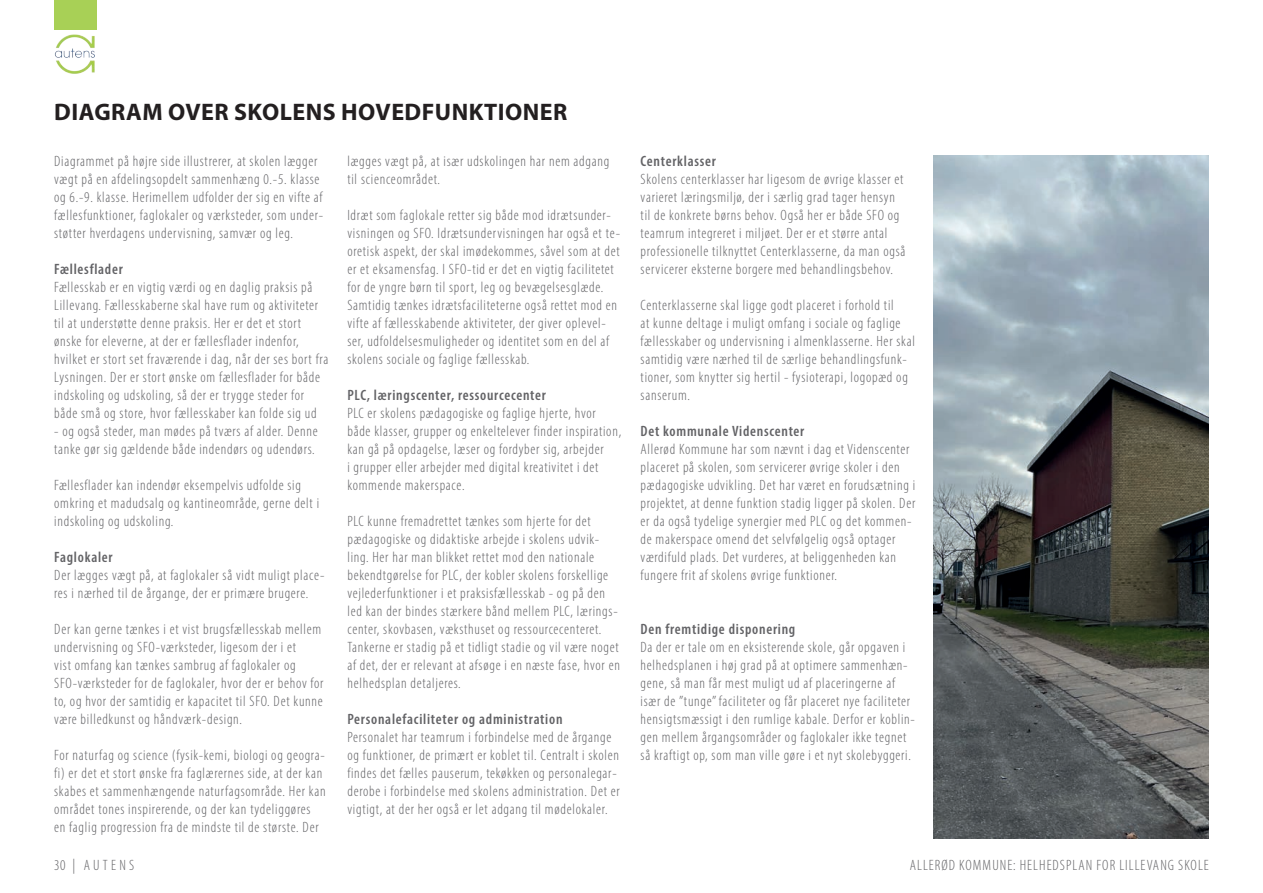
<style>
.page{position:relative;width:1263px;height:893px;background:#fff}
.page>*{position:absolute;margin:0;border:0;box-sizing:border-box;transform-origin:0 0}
.t1{font:700 24px "Myriad Pro";letter-spacing:.02em;color:#231f20}
.t2{font:300 condensed 15px/18px "Myriad Pro";letter-spacing:.05em;color:#636366}
.t3{font:600 condensed 15px "Myriad Pro";letter-spacing:.05em;color:#636366}
.t4{font:300 condensed 15px "Myriad Pro";letter-spacing:.07em;color:#636366}
.t5{font:300 condensed 15px "Myriad Pro";letter-spacing:.22em;color:#636366}
</style>
<div class="page">
<img style="left:54px;top:34px;width:41px;height:40px">
<div style="left:54px;top:0;width:43px;height:30px;background:#a8d056"></div>
<img style="left:934px;top:155px;width:275px;height:684px">
<h1 class="t1" style="left:54px;top:99px;width:515px">DIAGRAM OVER SKOLENS HOVEDFUNKTIONER</h1>
<p class="t2" style="left:54px;top:152px;width:270px">Diagrammet på højre side illustrerer, at skolen lægger vægt på en afdelingsopdelt sammenhæng 0.-5. klasse og 6.-9. klasse. Herimellem udfolder der sig en vifte af fællesfunktioner, faglokaler og værksteder, som under&shy;støtter hverdagens undervisning, samvær og leg.</p>
<p class="t3" style="left:54px;top:260px;width:70px">Fællesflader</p>
<p class="t2" style="left:54px;top:278px;width:276px">Fællesskab er en vigtig værdi og en daglig praksis på Lillevang. Fællesskaberne skal have rum og aktiviteter til at understøtte denne praksis. Her er det et stort ønske for eleverne, at der er fællesflader indenfor, hvilket er stort set fraværende i dag, når der ses bort fra Lysningen. Der er stort ønske om fællesflader for både indskoling og udskoling, så der er trygge steder for både små og store, hvor fællesskaber kan folde sig ud</p>
<p class="t2" style="left:54px;top:422px;width:265px">- og også steder, man mødes på tværs af alder. Denne tanke gør sig gældende både indendørs og udendørs.</p>
<p class="t2" style="left:54px;top:476px;width:266px">Fællesflader kan indendør eksempelvis udfolde sig omkring et madudsalg og kantineområde, gerne delt i indskoling og udskoling.</p>
<p class="t3" style="left:54px;top:548px;width:60px">Faglokaler</p>
<p class="t2" style="left:54px;top:566px;width:272px">Der lægges vægt på, at faglokaler så vidt muligt place&shy;res i nærhed til de årgange, der er primære brugere.</p>
<p class="t2" style="left:54px;top:620px;width:271px">Der kan gerne tænkes i et vist brugsfællesskab mellem undervisning og SFO-værksteder, ligesom der i et<br>vist omfang kan tænkes sambrug af faglokaler og SFO-værksteder for de faglokaler, hvor der er behov for to, og hvor der samtidig er kapacitet til SFO. Det kunne være billedkunst og håndværk-design.</p>
<p class="t2" style="left:54px;top:746px;width:273px">For naturfag og science (fysik-kemi, biologi og geogra&shy;fi) er det et stort ønske fra faglærernes side, at der kan skabes et sammenhængende naturfagsområde. Her kan området tones inspirerende, og der kan tydeliggøres<br>en faglig progression fra de mindste til de største. Der</p>
<p class="t2" style="left:347px;top:152px;width:263px">lægges vægt på, at især udskolingen har nem adgang til scienceområdet.</p>
<p class="t2" style="left:347px;top:206px;width:274px">Idræt som faglokale retter sig både mod idrætsunder&shy;visningen og SFO. Idrætsundervisningen har også et te&shy;oretisk aspekt, der skal imødekommes, såvel som at det er et eksamensfag. I SFO-tid er det en vigtig facilitetet for de yngre børn til sport, leg og bevægelsesglæde.<br>Samtidig tænkes idrætsfaciliteterne også rettet mod en vifte af fællesskabende aktiviteter, der giver oplevel&shy;ser, udfoldelsesmuligheder og identitet som en del af skolens sociale og faglige fællesskab.</p>
<p class="t3" style="left:347px;top:386px;width:200px">PLC, læringscenter, ressourcecenter</p>
<p class="t2" style="left:347px;top:404px;width:275px">PLC er skolens pædagogiske og faglige hjerte, hvor både klasser, grupper og enkeltelever finder inspiration, kan gå på opdagelse, læser og fordyber sig, arbejder<br>i grupper eller arbejder med digital kreativitet i det kommende makerspace.</p>
<p class="t2" style="left:347px;top:512px;width:274px">PLC kunne fremadrettet tænkes som hjerte for det pædagogiske og didaktiske arbejde i skolens udvik&shy;ling. Her har man blikket rettet mod den nationale bekendtgørelse for PLC, der kobler skolens forskellige vejlederfunktioner i et praksisfællesskab - og på den led kan der bindes stærkere bånd mellem PLC, lærings&shy;center, skovbasen, væksthuset og ressourcecenteret.<br>Tankerne er stadig på et tidligt stadie og vil være noget af det, der er relevant at afsøge i en næste fase, hvor en helhedsplan detaljeres.</p>
<p class="t3" style="left:347px;top:710px;width:217px">Personalefaciliteter og administration</p>
<p class="t2" style="left:347px;top:728px;width:274px">Personalet har teamrum i forbindelse med de årgange og funktioner, de primært er koblet til. Centralt i skolen findes det fælles pauserum, tekøkken og personalegar&shy;derobe i forbindelse med skolens administration. Det er vigtigt, at der her også er let adgang til mødelokaler.</p>
<p class="t3" style="left:641px;top:152px;width:77px">Centerklasser</p>
<p class="t2" style="left:641px;top:170px;width:266px">Skolens centerklasser har ligesom de øvrige klasser et varieret læringsmiljø, der i særlig grad tager hensyn til de konkrete børns behov. Også her er både SFO og teamrum integreret i miljøet. Der er et større antal professionelle tilknyttet Centerklasserne, da man også servicerer eksterne borgere med behandlingsbehov.</p>
<p class="t2" style="left:641px;top:296px;width:276px">Centerklasserne skal ligge godt placeret i forhold til<br>at kunne deltage i muligt omfang i sociale og faglige fællesskaber og undervisning i almenklasserne. Her skal samtidig være nærhed til de særlige behandlingsfunk&shy;tioner, som knytter sig hertil - fysioterapi, logopæd og sanserum.</p>
<p class="t3" style="left:641px;top:422px;width:165px">Det kommunale Videnscenter</p>
<p class="t2" style="left:641px;top:440px;width:276px">Allerød Kommune har som nævnt i dag et Videnscenter placeret på skolen, som servicerer øvrige skoler i den pædagogiske udvikling. Det har været en forudsætning i projektet, at denne funktion stadig ligger på skolen. Der er da også tydelige synergier med PLC og det kommen&shy;de makerspace omend det selvfølgelig også optager værdifuld plads. Det vurderes, at beliggenheden kan fungere frit af skolens øvrige funktioner.</p>
<p class="t3" style="left:641px;top:620px;width:156px">Den fremtidige disponering</p>
<p class="t2" style="left:641px;top:638px;width:276px">Da der er tale om en eksisterende skole, går opgaven i helhedsplanen i høj grad på at optimere sammenhæn&shy;gene, så man får mest muligt ud af placeringerne af især de ”tunge” faciliteter og får placeret nye faciliteter hensigtsmæssigt i den rumlige kabale. Derfor er koblin&shy;gen mellem årgangsområder og faglokaler ikke tegnet så kraftigt op, som man ville gøre i et nyt skolebyggeri.</p>
<p class="t5" style="left:54px;top:856px;width:82px">30 | AUTENS</p>
<p class="t4" style="left:910px;top:856px;width:300px">ALLERØD KOMMUNE: HELHEDSPLAN FOR LILLEVANG SKOLE</p>
</div>
